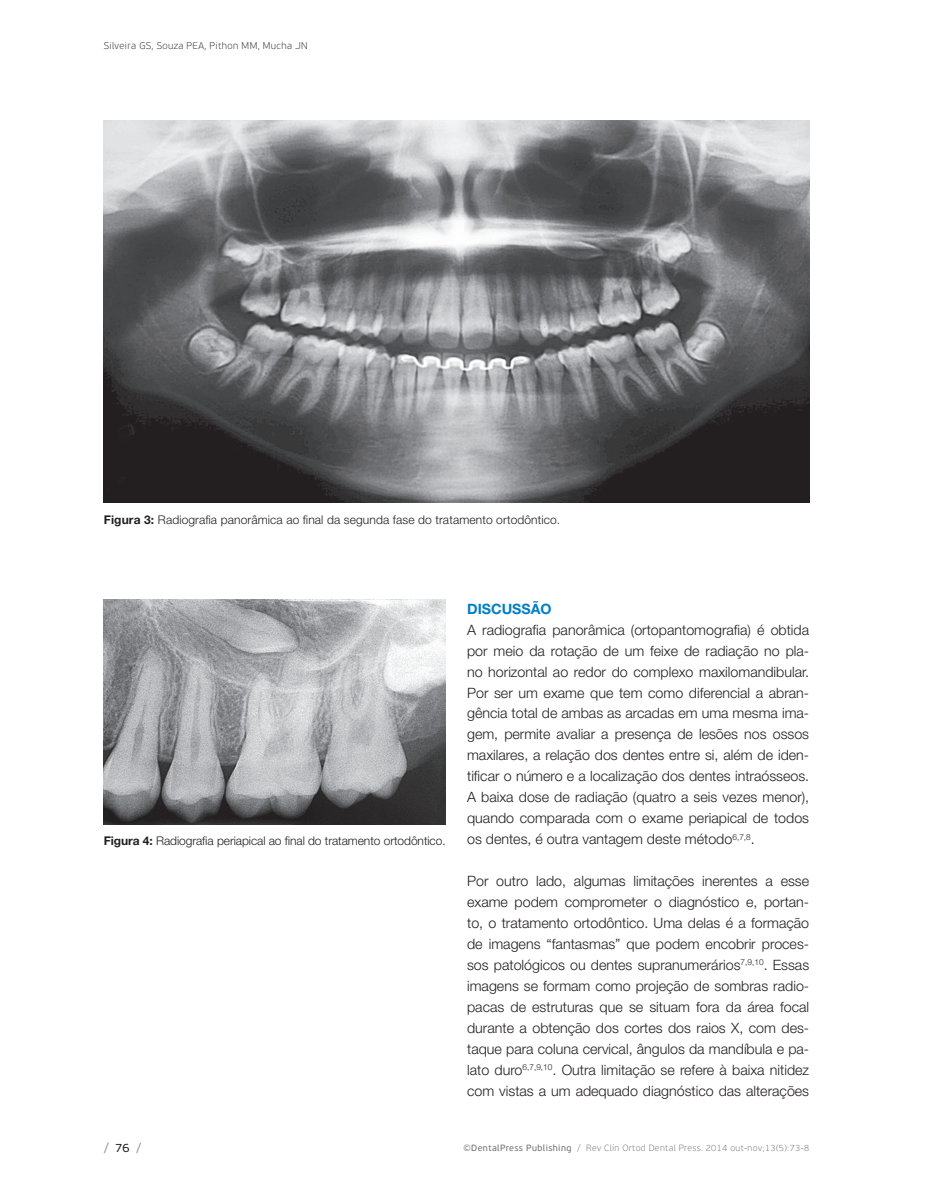
<style>
.page{position:relative;width:930px;height:1200px;background:#fff}
.page>*{position:absolute;margin:0;border:0;box-sizing:border-box;transform-origin:0 0}
.t1{font:300 14.25px/21px "Helvetica Neue LT Pro";color:#231f20;text-align:justify}
.t2{font:700 14.25px "Helvetica Neue LT Pro";color:#007ec5}
.t3{font:300 12px "Helvetica Neue LT Pro";letter-spacing:.01em;color:#231f20}
.t4{font:12px "Embraco Beau Sans";color:#939598}
.t5{font:100 9.75px "Embraco Beau Sans";letter-spacing:.04em;color:#231f20}
.t6{font:100 9px "Embraco Beau Sans";letter-spacing:.04em;color:#6c6d70}
.s1{font-weight:700}
.s2{color:#231f20}
.s3{font-weight:400}
</style>
<div class="page">
<img style="left:104px;top:121px;width:705px;height:381px">
<img style="left:104px;top:600px;width:342px;height:224px">
<p class="t5" style="left:104px;top:40px;width:205px">Silveira GS, Souza PEA, Pithon MM, Mucha JN</p>
<p class="t3" style="left:104px;top:512px;width:458px"><span class="s1">Figura 3:</span> Radiografia panorâmica ao final da segunda fase do tratamento ortodôntico.</p>
<p class="t3" style="left:104px;top:834px;width:343px"><span class="s1">Figura 4:</span> Radiografia periapical ao final do tratamento ortodôntico.</p>
<p class="t2" style="left:467px;top:600px;width:86px">DISCUSSÃO</p>
<p class="t1" style="left:467px;top:619px;width:344px">A radiografia panorâmica (ortopantomografia) é obtida por meio da rotação de um feixe de radiação no pla&shy;no horizontal ao redor do complexo maxilomandibular.<br>Por ser um exame que tem como diferencial a abran&shy;gência total de ambas as arcadas em uma mesma ima&shy;gem, permite avaliar a presença de lesões nos ossos maxilares, a relação dos dentes entre si, além de iden&shy;tificar o número e a localização dos dentes intraósseos.<br>A baixa dose de radiação (quatro a seis vezes menor), quando comparada com o exame periapical de todos os dentes, é outra vantagem deste método<sup>6,7,8</sup>.</p>
<p class="t1" style="left:467px;top:870px;width:344px">Por outro lado, algumas limitações inerentes a esse exame podem comprometer o diagnóstico e, portan&shy;to, o tratamento ortodôntico. Uma delas é a formação de imagens “fantasmas” que podem encobrir proces&shy;sos patológicos ou dentes supranumerários<sup>7,9,10</sup>. Essas imagens se formam como projeção de sombras radio&shy;pacas de estruturas que se situam fora da área focal durante a obtenção dos cortes dos raios X, com des&shy;taque para coluna cervical, ângulos da mandíbula e pa&shy;lato duro<sup>6,7,9,10</sup>. Outra limitação se refere à baixa nitidez com vistas a um adequado diagnóstico das alterações</p>
<p class="t4" style="left:104px;top:1140px;width:39px">/ <span class="s2">76</span> /</p>
<p class="t6" style="left:464px;top:1143px;width:347px"><span class="s3">©DentalPress Publishing</span> / Rev Clín Ortod Dental Press. 2014 out-nov;13(5):73-8</p>
</div>
